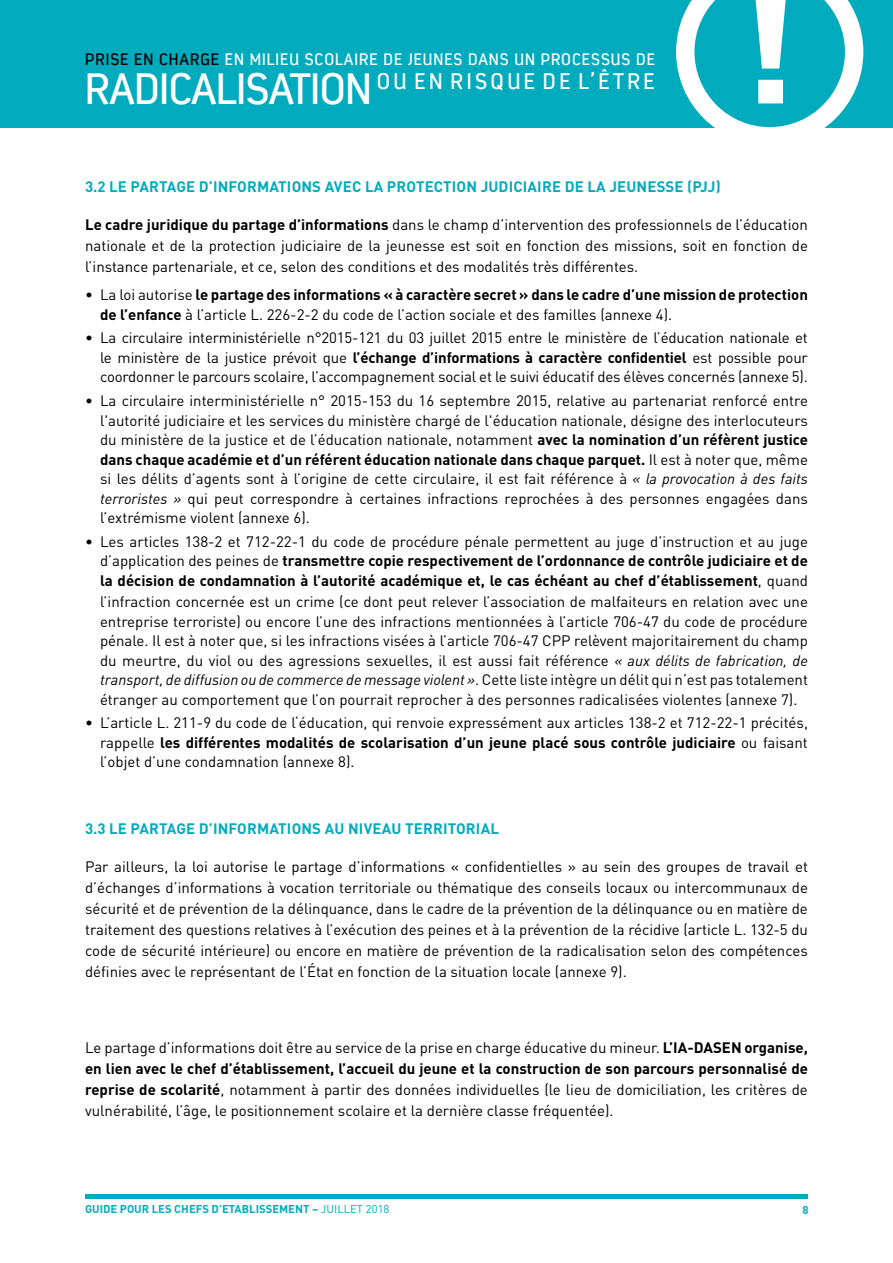
<style>
.page{position:relative;width:893px;height:1263px;background:#fff}
.page>*{position:absolute;margin:0;border:0;box-sizing:border-box;transform-origin:0 0}
.t1{font:900 147.15px "DIN Pro";color:#fff}
.t2{font:22.35px "Estandar";letter-spacing:.155em;color:#fff}
.t3{font:16.5px "Estandar";letter-spacing:.06em;color:#fff}
.t4{font:15px/19.5px "DIN Pro";color:#000;text-align:justify}
.t5{font:700 15px/19.5px "DIN Pro";color:#000}
.t6{font:700 15px "DIN Pro";letter-spacing:.01em;color:#00abbd}
.t7{font:700 11.25px "DIN Pro";color:#00abbd}
.s1{color:#000}
.s2{font-size:43.5px}
.s3{font-weight:700}
.s4{font-weight:400}
.s5{font-style:italic}
</style>
<div class="page">
<hr style="left:85px;top:1194px;width:723px;height:4px;background:#00abbd">
<div style="left:0;top:0;width:893px;height:128px;background:#00abbd"></div>
<svg style="left:676px;top:0;width:187px;height:128px"></svg>
<p class="t3" style="left:85px;top:50px;width:571px"><span class="s1">PRISE EN CHARGE</span> EN MILIEU SCOLAIRE DE JEUNES DANS UN PROCESSUS DE</p>
<h2 class="t2" style="left:85px;top:68px;width:571px"><span class="s2">RADICALISATION</span> OU EN RISQUE DE L’ÊTRE</h2>
<h1 class="t1" style="left:741px;top:-50px;width:55px">!</h1>
<p class="t6" style="left:85px;top:177px;width:637px">3.2 LE PARTAGE D’INFORMATIONS AVEC LA PROTECTION JUDICIAIRE DE LA JEUNESSE (PJJ)</p>
<p class="t4" style="left:85px;top:214px;width:724px;line-height:21px"><span class="s3">Le cadre juridique du partage d’informations</span> dans le champ d’intervention des professionnels de l’éducation nationale et de la protection judiciaire de la jeunesse est soit en fonction des missions, soit en fonction de l’instance partenariale, et ce, selon des conditions et des modalités très différentes.</p>
<p class="t5" style="left:100px;top:285px;width:709px;text-indent:-15px"><span class="s4">• La loi autorise</span> le partage des informations « à caractère secret » dans le cadre d’une mission de protection de l’enfance <span class="s4">à l’article L. 226-2-2 du code de l’action sociale et des familles (annexe 4).</span></p>
<p class="t4" style="left:100px;top:328px;width:709px;text-indent:-15px">• La circulaire interministérielle n°2015-121 du 03 juillet 2015 entre le ministère de l’éducation nationale et le ministère de la justice prévoit que <span class="s3">l’échange d’informations à caractère confidentiel</span> est possible pour coordonner le parcours scolaire, l’accompagnement social et le suivi éducatif des élèves concernés (annexe 5).</p>
<p class="t4" style="left:100px;top:391px;width:709px;text-indent:-15px">• La circulaire interministérielle n° 2015-153 du 16 septembre 2015, relative au partenariat renforcé entre l'autorité judiciaire et les services du ministère chargé de l'éducation nationale, désigne des interlocuteurs du ministère de la justice et de l’éducation nationale, notamment <span class="s3">avec la nomination d’un réfèrent justice dans chaque académie et d’un référent éducation nationale dans chaque parquet.</span> Il est à noter que, même si les délits d’agents sont à l’origine de cette circulaire, il est fait référence à <span class="s5">« la provocation à des faits terroristes »</span> qui peut correspondre à certaines infractions reprochées à des personnes engagées dans l’extrémisme violent (annexe 6).</p>
<p class="t5" style="left:100px;top:531px;width:709px;text-align:justify;text-indent:-15px"><span class="s4">• Les articles 138-2 et 712-22-1 du code de procédure pénale permettent au juge d’instruction et au juge d’application des peines de</span> transmettre copie respectivement de l’ordonnance de contrôle judiciaire et de la décision de condamnation à l’autorité académique et, le cas échéant au chef d’établissement<span class="s4">, quand</span></p>
<p class="t4" style="left:100px;top:591px;width:709px">l’infraction concernée est un crime (ce dont peut relever l’association de malfaiteurs en relation avec une entreprise terroriste) ou encore l’une des infractions mentionnées à l’article 706-47 du code de procédure pénale. Il est à noter que, si les infractions visées à l’article 706-47 CPP relèvent majoritairement du champ du meurtre, du viol ou des agressions sexuelles, il est aussi fait référence <span class="s5">« aux délits de fabrication, de transport, de diffusion ou de commerce de message violent »</span>. Cette liste intègre un délit qui n’est pas totalement étranger au comportement que l’on pourrait reprocher à des personnes radicalisées violentes (annexe 7).</p>
<p class="t4" style="left:100px;top:713px;width:709px;text-indent:-15px">• L’article L. 211-9 du code de l‘éducation, qui renvoie expressément aux articles 138-2 et 712-22-1 précités, rappelle <span class="s3">les différentes modalités de scolarisation d’un jeune placé sous contrôle judiciaire</span> ou faisant l’objet d’une condamnation (annexe 8).</p>
<p class="t6" style="left:85px;top:818px;width:415px">3.3 LE PARTAGE D’INFORMATIONS AU NIVEAU TERRITORIAL</p>
<p class="t4" style="left:85px;top:855px;width:724px;line-height:21px">Par ailleurs, la loi autorise le partage d’informations « confidentielles » au sein des groupes de travail et d’échanges d’informations à vocation territoriale ou thématique des conseils locaux ou intercommunaux de sécurité et de prévention de la délinquance, dans le cadre de la prévention de la délinquance ou en matière de traitement des questions relatives à l’exécution des peines et à la prévention de la récidive (article L. 132-5 du code de sécurité intérieure) ou encore en matière de prévention de la radicalisation selon des compétences définies avec le représentant de l’État en fonction de la situation locale (annexe 9).</p>
<p class="t4" style="left:85px;top:1036px;width:724px;line-height:21px">Le partage d’informations doit être au service de la prise en charge éducative du mineur. <span class="s3">L’IA-DASEN organise, en lien avec le chef d’établissement, l’accueil du jeune et la construction de son parcours personnalisé de reprise de scolarité</span>, notamment à partir des données individuelles (le lieu de domiciliation, les critères de vulnérabilité, l’âge, le positionnement scolaire et la dernière classe fréquentée).</p>
<p class="t7" style="left:85px;top:1201px;width:306px">GUIDE POUR LES CHEFS D’ETABLISSEMENT – <span class="s4">JUILLET 2018</span></p>
<p class="t7" style="left:802px;top:1202px;width:8px">8</p>
</div>
